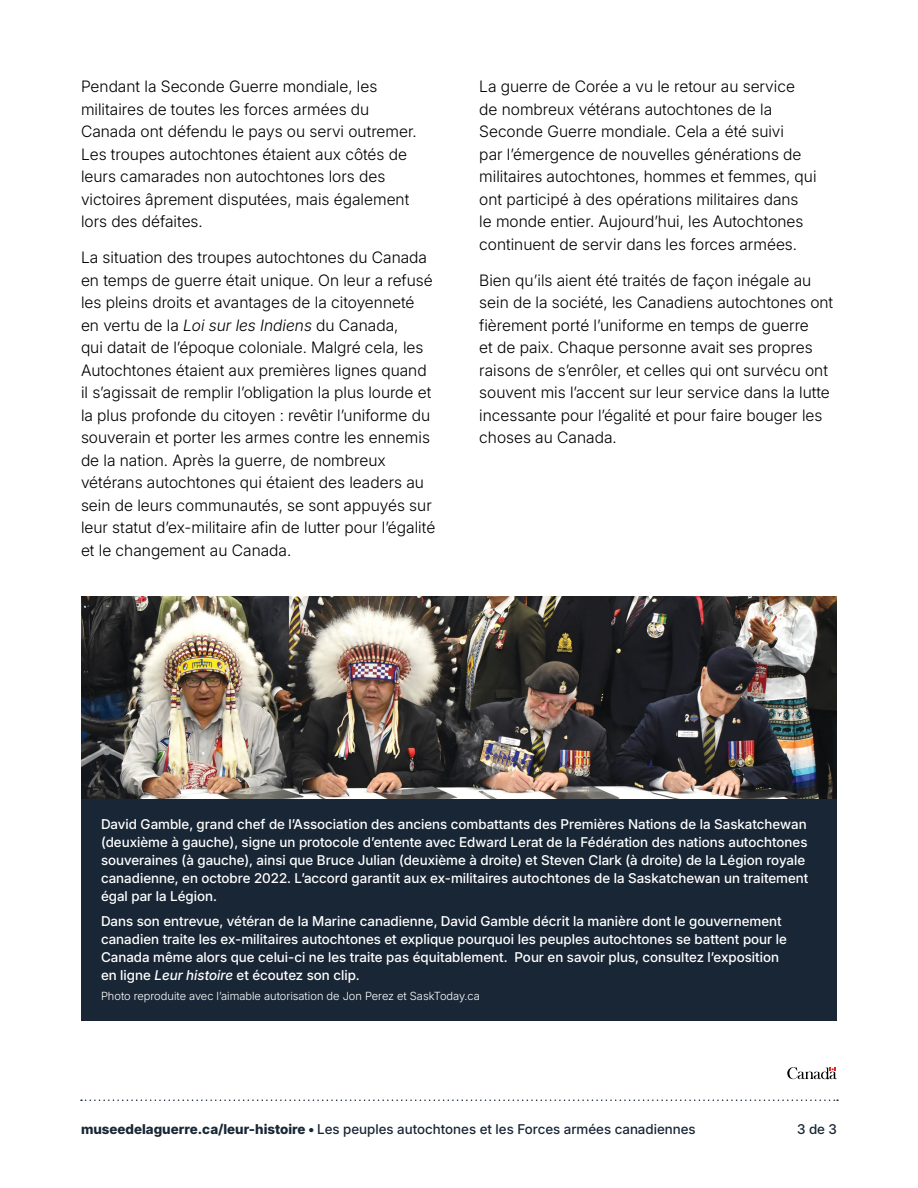
<style>
.page{position:relative;width:918px;height:1188px;background:#fff}
.page>*{position:absolute;margin:0;border:0;box-sizing:border-box;transform-origin:0 0}
.P_-_Body{font:300 15.75px/22.5px "Inter 18 pt";color:#000}
.P_-_Photo_Caption__NEW{font:500 13.5px/18px "Inter 18 pt";color:#fff}
.t1{font:500 13.5px "Inter 18 pt";color:#192635}
.P_-_Photo_Credit__NEW{font:300 11.25px "Inter 18 pt";color:#fff}
.s1{font-style:italic}
.s2{font-weight:800}
</style>
<div class="page">
<svg style="left:787px;top:1067px;width:50px;height:13px"></svg>
<svg style="left:81px;top:1100px;width:757px;height:1px"></svg>
<img style="left:81px;top:597px;width:756px;height:202px">
<div style="left:81px;top:799px;width:756px;height:222px;background:#192635"></div>
<p class="P_-_Body" style="left:81px;top:75px;width:337px">Pendant la Seconde Guerre mondiale, les militaires de toutes les forces armées du Canada ont défendu le pays ou servi outremer.<br>Les troupes autochtones étaient aux côtés de leurs camarades non autochtones lors des victoires âprement disputées, mais également lors des défaites.</p>
<p class="P_-_Body" style="left:81px;top:246px;width:356px">La situation des troupes autochtones du Canada en temps de guerre était unique. On leur a refusé les pleins droits et avantages de la citoyenneté en vertu de la <span class="s1">Loi sur les Indiens</span> du Canada,<br>qui datait de l’époque coloniale. Malgré cela, les Autochtones étaient aux premières lignes quand il s’agissait de remplir l’obligation la plus lourde et la plus profonde du citoyen : revêtir l’uniforme du souverain et porter les armes contre les ennemis de la nation. Après la guerre, de nombreux vétérans autochtones qui étaient des leaders au sein de leurs communautés, se sont appuyés sur leur statut d’ex-militaire afin de lutter pour l’égalité et le changement au Canada.</p>
<p class="P_-_Body" style="left:479px;top:75px;width:339px">La guerre de Corée a vu le retour au service de nombreux vétérans autochtones de la Seconde Guerre mondiale. Cela a été suivi<br>par l’émergence de nouvelles générations de militaires autochtones, hommes et femmes, qui ont participé à des opérations militaires dans<br>le monde entier. Aujourd’hui, les Autochtones continuent de servir dans les forces armées.</p>
<p class="P_-_Body" style="left:479px;top:269px;width:356px">Bien qu’ils aient été traités de façon inégale au sein de la société, les Canadiens autochtones ont fièrement porté l’uniforme en temps de guerre<br>et de paix. Chaque personne avait ses propres raisons de s’enrôler, et celles qui ont survécu ont souvent mis l’accent sur leur service dans la lutte incessante pour l’égalité et pour faire bouger les choses au Canada.</p>
<p class="P_-_Photo_Caption__NEW" style="left:101px;top:815px;width:709px">David Gamble, grand chef de l’Association des anciens combattants des Premières Nations de la Saskatchewan (deuxième à gauche), signe un protocole d’entente avec Edward Lerat de la Fédération des nations autochtones souveraines (à gauche), ainsi que Bruce Julian (deuxième à droite) et Steven Clark (à droite) de la Légion royale canadienne, en octobre 2022. L’accord garantit aux ex-militaires autochtones de la Saskatchewan un traitement égal par la Légion.</p>
<p class="P_-_Photo_Caption__NEW" style="left:101px;top:912px;width:687px">Dans son entrevue, vétéran de la Marine canadienne, David Gamble décrit la manière dont le gouvernement canadien traite les ex-militaires autochtones et explique pourquoi les peuples autochtones se battent pour le Canada même alors que celui-ci ne les traite pas équitablement. Pour en savoir plus, consultez l’exposition en ligne <span class="s1">Leur histoire</span> et écoutez son clip.</p>
<p class="P_-_Photo_Credit__NEW" style="left:101px;top:988px;width:381px">Photo reproduite avec l’aimable autorisation de Jon Perez et SaskToday.ca</p>
<p class="t1" style="left:81px;top:1119px;width:616px"><span class="s2">museedelaguerre.ca/leur-histoire •</span> Les peuples autochtones et les Forces armées canadiennes</p>
<p class="t1" style="left:797px;top:1119px;width:41px">3 de 3</p>
</div>
